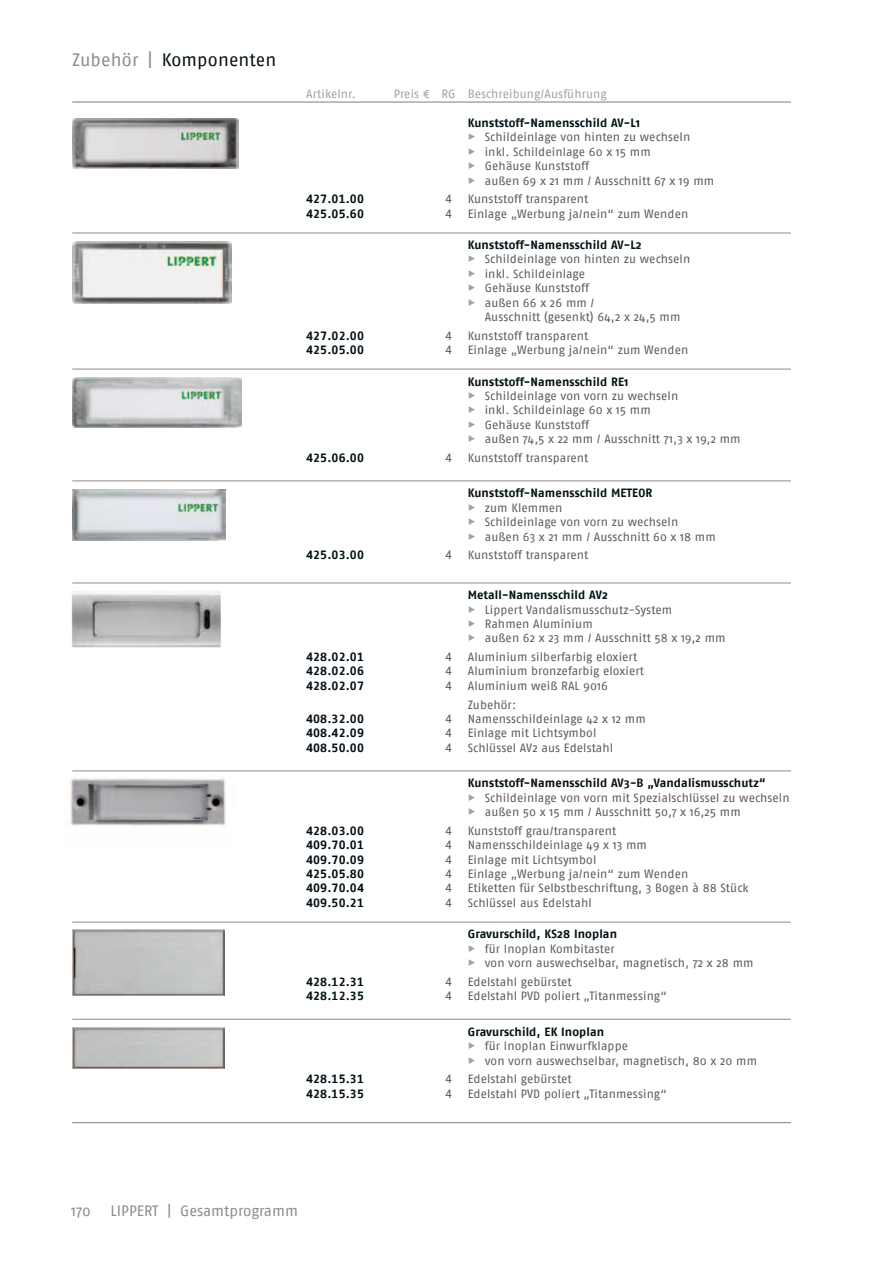
<style>
.page{position:relative;width:893px;height:1263px;background:#fff}
.page>*{position:absolute;margin:0;border:0;box-sizing:border-box;transform-origin:0 0}
.t1{font:18px "Fago No";letter-spacing:.005em;color:#041116}
.t2{font:15px "Fago No";letter-spacing:-.005em;color:#8b8c8c}
.t3{font:12px/14.4px "Fago No";letter-spacing:.005em;color:#5b5b5b}
.t4{font:700 12px "Fago Office Sans";letter-spacing:.01em;color:#041116}
.t5{font:12px "Fago No";letter-spacing:.005em;color:#a2a2a3}
.t6{font:12px "Fago Office Sans";color:#5b5b5b}
.s1{color:#8b8c8c}
.s2{font-weight:700;color:#041116}
.s3{font-family:"Fago No Regular Expert";color:#a2a2a3}
</style>
<div class="page">
<hr style="left:72px;top:1122px;width:719px;height:1px;background:#8b8c8c">
<hr style="left:72px;top:101px;width:719px;height:2px;background:#8b8c8c">
<hr style="left:72px;top:233px;width:719px;height:1px;background:#8b8c8c">
<hr style="left:72px;top:480px;width:719px;height:1px;background:#8b8c8c">
<hr style="left:72px;top:770px;width:719px;height:1px;background:#8b8c8c">
<hr style="left:72px;top:922px;width:719px;height:1px;background:#8b8c8c">
<hr style="left:72px;top:369px;width:719px;height:1px;background:#8b8c8c">
<hr style="left:72px;top:583px;width:719px;height:1px;background:#8b8c8c">
<hr style="left:72px;top:1019px;width:719px;height:1px;background:#8b8c8c">
<img style="left:69px;top:777px;width:158px;height:50px">
<img style="left:72px;top:929px;width:153px;height:66px">
<img style="left:72px;top:1027px;width:153px;height:41px">
<img style="left:72px;top:377px;width:170px;height:51px">
<img style="left:72px;top:489px;width:154px;height:51px">
<img style="left:72px;top:118px;width:167px;height:50px">
<img style="left:71px;top:582px;width:162px;height:66px">
<img style="left:72px;top:241px;width:159px;height:62px">
<h1 class="t1" style="left:72px;top:49px;width:206px"><span class="s1">Zubehör |</span> Komponenten</h1>
<p class="t5" style="left:306px;top:87px;width:51px">Artikelnr.</p>
<p class="t5" style="left:394px;top:87px;width:215px">Preis € RG Beschreibung/Ausführung</p>
<p class="t3" style="left:468px;top:115px;width:248px"><span class="s2">Kunststoff-Namensschild AV-L1<br></span><span class="s3">%</span> Schildeinlage von hinten zu wechseln<br><span class="s3">%</span> inkl. Schildeinlage 60 x 15 mm<br><span class="s3">%</span> Gehäuse Kunststoff<br><span class="s3">%</span> außen 69 x 21 mm / Ausschnitt 67 x 19 mm</p>
<p class="t4" style="left:306px;top:192px;width:59px">427.01.00</p>
<p class="t6" style="left:445px;top:192px;width:8px">4</p>
<p class="t3" style="left:468px;top:192px;width:122px">Kunststoff transparent</p>
<p class="t4" style="left:306px;top:206px;width:59px">425.05.60</p>
<p class="t6" style="left:445px;top:207px;width:8px">4</p>
<p class="t3" style="left:468px;top:206px;width:222px">Einlage „Werbung ja/nein“ zum Wenden</p>
<p class="t3" style="left:468px;top:238px;width:224px"><span class="s2">Kunststoff-Namensschild AV-L2<br></span><span class="s3">%</span> Schildeinlage von hinten zu wechseln <span class="s3">%</span> inkl. Schildeinlage<br><span class="s3">%</span> Gehäuse Kunststoff<br><span class="s3">%</span> außen 66 x 26 mm /</p>
<p class="t3" style="left:485px;top:310px;width:197px">Ausschnitt (gesenkt) 64,2 x 24,5 mm</p>
<p class="t4" style="left:306px;top:328px;width:59px">427.02.00</p>
<p class="t6" style="left:445px;top:329px;width:8px">4</p>
<p class="t3" style="left:468px;top:328px;width:122px">Kunststoff transparent</p>
<p class="t4" style="left:306px;top:343px;width:59px">425.05.00</p>
<p class="t6" style="left:445px;top:343px;width:8px">4</p>
<p class="t3" style="left:468px;top:343px;width:222px">Einlage „Werbung ja/nein“ zum Wenden</p>
<p class="t3" style="left:468px;top:374px;width:274px"><span class="s2">Kunststoff-Namensschild RE1<br></span><span class="s3">%</span> Schildeinlage von vorn zu wechseln<br><span class="s3">%</span> inkl. Schildeinlage 60 x 15 mm<br><span class="s3">%</span> Gehäuse Kunststoff<br><span class="s3">%</span> außen 74,5 x 22 mm / Ausschnitt 71,3 x 19,2 mm</p>
<p class="t4" style="left:306px;top:450px;width:59px">425.06.00</p>
<p class="t6" style="left:445px;top:451px;width:8px">4</p>
<p class="t3" style="left:468px;top:450px;width:122px">Kunststoff transparent</p>
<p class="t3" style="left:468px;top:486px;width:250px"><span class="s2">Kunststoff-Namensschild METEOR<br></span><span class="s3">%</span> zum Klemmen<br><span class="s3">%</span> Schildeinlage von vorn zu wechseln<br><span class="s3">%</span> außen 63 x 21 mm / Ausschnitt 60 x 18 mm</p>
<p class="t4" style="left:306px;top:548px;width:59px">425.03.00</p>
<p class="t6" style="left:445px;top:548px;width:8px">4</p>
<p class="t3" style="left:468px;top:548px;width:122px">Kunststoff transparent</p>
<p class="t3" style="left:468px;top:588px;width:259px"><span class="s2">Metall-Namensschild AV2<br></span><span class="s3">%</span> Lippert Vandalismusschutz-System<br><span class="s3">%</span> Rahmen Aluminium<br><span class="s3">%</span> außen 62 x 23 mm / Ausschnitt 58 x 19,2 mm</p>
<p class="t4" style="left:306px;top:650px;width:59px">428.02.01</p>
<p class="t6" style="left:445px;top:650px;width:8px">4</p>
<p class="t3" style="left:468px;top:650px;width:171px">Aluminium silberfarbig eloxiert</p>
<p class="t4" style="left:306px;top:664px;width:59px">428.02.06</p>
<p class="t6" style="left:445px;top:664px;width:8px">4</p>
<p class="t3" style="left:468px;top:664px;width:178px">Aluminium bronzefarbig eloxiert</p>
<p class="t4" style="left:306px;top:678px;width:59px">428.02.07</p>
<p class="t6" style="left:445px;top:679px;width:8px">4</p>
<p class="t3" style="left:468px;top:676px;width:142px;line-height:18.6px">Aluminium weiß RAL 9016<br>Zubehör:</p>
<p class="t4" style="left:306px;top:712px;width:59px">408.32.00</p>
<p class="t6" style="left:445px;top:712px;width:8px">4</p>
<p class="t3" style="left:468px;top:711px;width:180px">Namensschildeinlage 42 x 12 mm</p>
<p class="t4" style="left:306px;top:726px;width:59px">408.42.09</p>
<p class="t6" style="left:445px;top:726px;width:8px">4</p>
<p class="t3" style="left:468px;top:726px;width:130px">Einlage mit Lichtsymbol</p>
<p class="t4" style="left:306px;top:740px;width:59px">408.50.00</p>
<p class="t6" style="left:445px;top:741px;width:8px">4</p>
<p class="t3" style="left:468px;top:740px;width:147px">Schlüssel AV2 aus Edelstahl</p>
<p class="t3" style="left:468px;top:776px;width:323px"><span class="s2">Kunststoff-Namensschild AV3-B „Vandalismusschutz“<br></span><span class="s3">%</span> Schildeinlage von vorn mit Spezialschlüssel zu wechseln <span class="s3">%</span> außen 50 x 15 mm / Ausschnitt 50,7 x 16,25 mm</p>
<p class="t4" style="left:306px;top:823px;width:59px">428.03.00</p>
<p class="t6" style="left:445px;top:824px;width:8px">4</p>
<p class="t3" style="left:468px;top:823px;width:150px">Kunststoff grau/transparent</p>
<p class="t4" style="left:306px;top:838px;width:59px">409.70.01</p>
<p class="t6" style="left:445px;top:838px;width:8px">4</p>
<p class="t3" style="left:468px;top:838px;width:181px">Namensschildeinlage 49 x 13 mm</p>
<p class="t4" style="left:306px;top:852px;width:59px">409.70.09</p>
<p class="t6" style="left:445px;top:853px;width:8px">4</p>
<p class="t3" style="left:468px;top:852px;width:130px">Einlage mit Lichtsymbol</p>
<p class="t4" style="left:306px;top:867px;width:59px">425.05.80</p>
<p class="t6" style="left:445px;top:867px;width:8px">4</p>
<p class="t3" style="left:468px;top:866px;width:222px">Einlage „Werbung ja/nein“ zum Wenden</p>
<p class="t4" style="left:306px;top:881px;width:59px">409.70.04</p>
<p class="t6" style="left:445px;top:881px;width:8px">4</p>
<p class="t3" style="left:468px;top:881px;width:282px">Etiketten für Selbstbeschriftung, 3 Bogen à 88 Stück</p>
<p class="t4" style="left:306px;top:895px;width:59px">409.50.21</p>
<p class="t6" style="left:445px;top:896px;width:8px">4</p>
<p class="t3" style="left:468px;top:895px;width:125px">Schlüssel aus Edelstahl</p>
<p class="t3" style="left:468px;top:927px;width:287px"><span class="s2">Gravurschild, KS28 Inoplan<br></span><span class="s3">%</span> für Inoplan Kombitaster<br><span class="s3">%</span> von vorn auswechselbar, magnetisch, 72 x 28 mm</p>
<p class="t4" style="left:306px;top:974px;width:59px">428.12.31</p>
<p class="t6" style="left:445px;top:975px;width:8px">4</p>
<p class="t3" style="left:468px;top:974px;width:106px">Edelstahl gebürstet</p>
<p class="t4" style="left:306px;top:989px;width:59px">428.12.35</p>
<p class="t6" style="left:445px;top:989px;width:8px">4</p>
<p class="t3" style="left:468px;top:989px;width:200px">Edelstahl PVD poliert „Titanmessing“</p>
<p class="t3" style="left:468px;top:1024px;width:291px"><span class="s2">Gravurschild, EK Inoplan<br></span><span class="s3">%</span> für Inoplan Einwurfklappe<br><span class="s3">%</span> von vorn auswechselbar, magnetisch, 80 x 20 mm</p>
<p class="t4" style="left:306px;top:1072px;width:59px">428.15.31</p>
<p class="t6" style="left:445px;top:1072px;width:8px">4</p>
<p class="t3" style="left:468px;top:1072px;width:106px">Edelstahl gebürstet</p>
<p class="t4" style="left:306px;top:1086px;width:59px">428.15.35</p>
<p class="t6" style="left:445px;top:1087px;width:8px">4</p>
<p class="t3" style="left:468px;top:1086px;width:201px">Edelstahl PVD poliert „Titanmessing“</p>
<p class="t2" style="left:71px;top:1202px;width:21px">170</p>
<p class="t2" style="left:111px;top:1202px;width:189px">LIPPERT | Gesamtprogramm</p>
</div>
